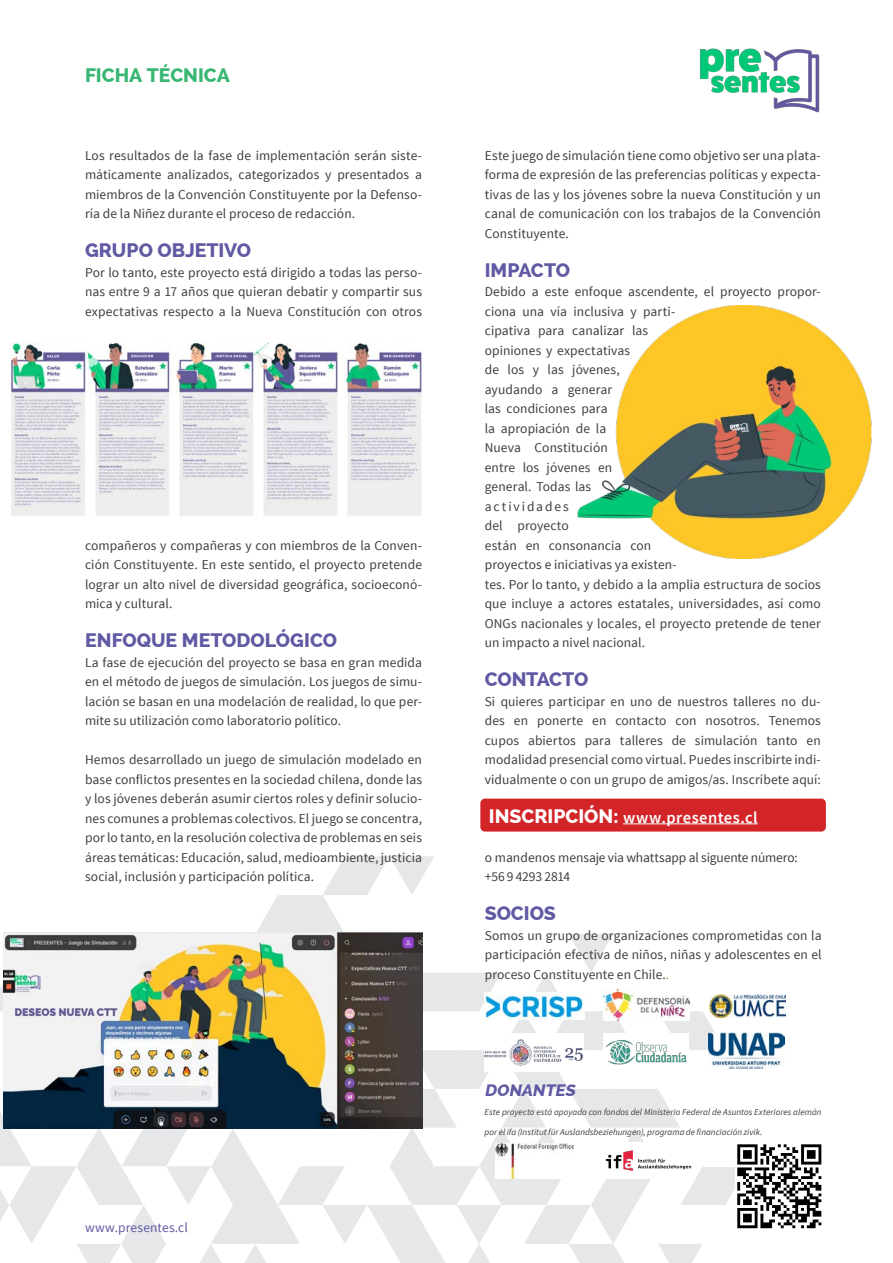
<style>
.page{position:relative;width:893px;height:1263px;background:#fff}
.page>*{position:absolute;margin:0;border:0;box-sizing:border-box;transform-origin:0 0}
.t1{font:800 19.5px "Raleway";color:#6059a3}
.t2{font:800 19.5px "Raleway";letter-spacing:-.005em;color:#37b772}
.t3{font:600 16.5px "Source Sans Pro";letter-spacing:.03em;color:#fff}
.t4{font:italic 800 16.5px "Raleway";color:#6059a3}
.copy{font:13.5px/19.5px "Source Sans Pro";letter-spacing:.005em;color:#3e3e3f;text-align:justify}
.t5{font:13.5px "Source Sans Pro";letter-spacing:.01em;color:#6059a3}
.copy-2{font:13.5px "Source Sans Pro";letter-spacing:-.02em;color:#3e3e3f}
.copy-3{font:italic 9px/19.5px "Source Sans Pro";letter-spacing:.005em;color:#3e3e3f}
.s1{font-family:"Raleway";font-weight:800;font-size:19.5px}
.s2{font-style:italic;color:#65bc46}
</style>
<div class="page">
<svg style="left:0;top:856px;width:747px;height:407px"></svg>
<img style="left:578px;top:305px;width:293px;height:254px">
<img style="left:700px;top:48px;width:120px;height:65px">
<img style="left:10px;top:342px;width:412px;height:174px">
<img style="left:3px;top:932px;width:419px;height:196px">
<img style="left:495px;top:1143px;width:78px;height:35px">
<div style="left:602px;top:1142px;width:93px;height:36px;background:#fff"></div>
<img style="left:605px;top:1150px;width:87px;height:21px">
<img style="left:708px;top:1032px;width:76px;height:37px">
<div style="left:484px;top:1033px;width:100px;height:38px;background:#fff"></div>
<img style="left:484px;top:1039px;width:99px;height:27px">
<img style="left:709px;top:995px;width:76px;height:23px">
<img style="left:603px;top:989px;width:86px;height:31px">
<div style="left:603px;top:1033px;width:86px;height:38px;background:#fff"></div>
<img style="left:605px;top:1039px;width:82px;height:26px">
<img style="left:484px;top:992px;width:100px;height:27px">
<div style="left:480px;top:799px;width:346px;height:32px;background:#d32427;border-radius:5px"></div>
<hr style="left:623px;top:823px;width:135px;height:1px;background:#fff">
<img style="left:736px;top:1142px;width:86px;height:90px">
<h1 class="t2" style="left:85px;top:64px;width:146px">FICHA TÉCNICA</h1>
<p class="copy" style="left:85px;top:146px;width:338px">Los resultados de la fase de implementación serán siste&shy;máticamente analizados, categorizados y presentados a miembros de la Convención Constituyente por la Defenso&shy;ría de la Niñez durante el proceso de redacción.</p>
<p class="t1" style="left:85px;top:239px;width:167px">GRUPO OBJETIVO</p>
<p class="copy" style="left:85px;top:263px;width:338px">Por lo tanto, este proyecto está dirigido a todas las perso&shy;nas entre 9 a 17 años que quieran debatir y compartir sus expectativas respecto a la Nueva Constitución con otros</p>
<p class="copy" style="left:85px;top:536px;width:338px">compañeros y compañeras y con miembros de la Conven&shy;ción Constituyente. En este sentido, el proyecto pretende lograr un alto nivel de diversidad geográfica, socioeconó&shy;mica y cultural.</p>
<p class="t1" style="left:85px;top:629px;width:253px">ENFOQUE METODOLÓGICO</p>
<p class="copy" style="left:85px;top:653px;width:338px">La fase de ejecución del proyecto se basa en gran medida en el método de juegos de simulación. Los juegos de simu&shy;lación se basan en una modelación de realidad, lo que per&shy;mite su utilización como laboratorio político.</p>
<p class="copy" style="left:85px;top:750px;width:339px">Hemos desarrollado un juego de simulación modelado en base conflictos presentes en la sociedad chilena, donde las y los jóvenes deberán asumir ciertos roles y definir solucio&shy;nes comunes a problemas colectivos. El juego se concentra, por lo tanto, en la resolución colectiva de problemas en seis áreas temáticas: Educación, salud, medioambiente, justicia social, inclusión y participación política.</p>
<p class="t5" style="left:85px;top:1219px;width:104px">www.presentes.cl</p>
<p class="copy" style="left:485px;top:146px;width:338px">Este juego de simulación tiene como objetivo ser una plata&shy;forma de expresión de las preferencias políticas y expecta&shy;tivas de las y los jóvenes sobre la nueva Constitución y un canal de comunicación con los trabajos de la Convención Constituyente.</p>
<p class="t1" style="left:485px;top:259px;width:87px">IMPACTO</p>
<p class="copy" style="left:485px;top:282px;width:338px;text-align:left">Debido a este enfoque ascendente, el proyecto propor&shy;ciona una vía inclusiva y parti-<br>cipativa para canalizar las<br>opiniones y expectativas<br>de los y las jóvenes,<br>ayudando a generar<br>las condiciones para<br>la apropiación de la<br>Nueva Constitución<br>entre los jóvenes en<br>general. Todas las<br>actividades<br>del proyecto<br>están en consonancia con<br>proyectos e iniciativas ya existen-<br>tes. Por lo tanto, y debido a la amplia estructura de socios que incluye a actores estatales, universidades, así como<br>ONGs nacionales y locales, el proyecto pretende de tener un impacto a nivel nacional.</p>
<p class="t1" style="left:485px;top:668px;width:105px">CONTACTO</p>
<p class="copy" style="left:485px;top:692px;width:338px">Si quieres participar en uno de nuestros talleres no du&shy;des en ponerte en contacto con nosotros. Tenemos cupos abiertos para talleres de simulación tanto en modalidad presencial como virtual. Puedes inscribirte indi&shy;vidualmente o con un grupo de amigos/as. Inscríbete aquí:</p>
<p class="t3" style="left:489px;top:807px;width:270px"><span class="s1">INSCRIPCIÓN:</span> www.presentes.cl</p>
<p class="copy" style="left:485px;top:848px;width:315px">o mandenos mensaje via whattsapp al siguente número:</p>
<p class="copy-2" style="left:485px;top:868px;width:87px">+56 9 4293 2814</p>
<p class="t1" style="left:485px;top:902px;width:73px">SOCIOS</p>
<p class="copy" style="left:485px;top:926px;width:338px">Somos un grupo de organizaciones comprometidas con la participación efectiva de niños, niñas y adolescentes en el proceso Constituyente en Chile.<span class="s2">.</span></p>
<p class="t4" style="left:485px;top:1080px;width:95px">DONANTES</p>
<p class="copy-3" style="left:485px;top:1102px;width:338px">Este proyecto está apoyado con fondos del Ministerio Federal de Asuntos Exteriores alemán por el ifa (Institut für Auslandsbeziehungen), programa de financiación zivik.</p>
</div>
